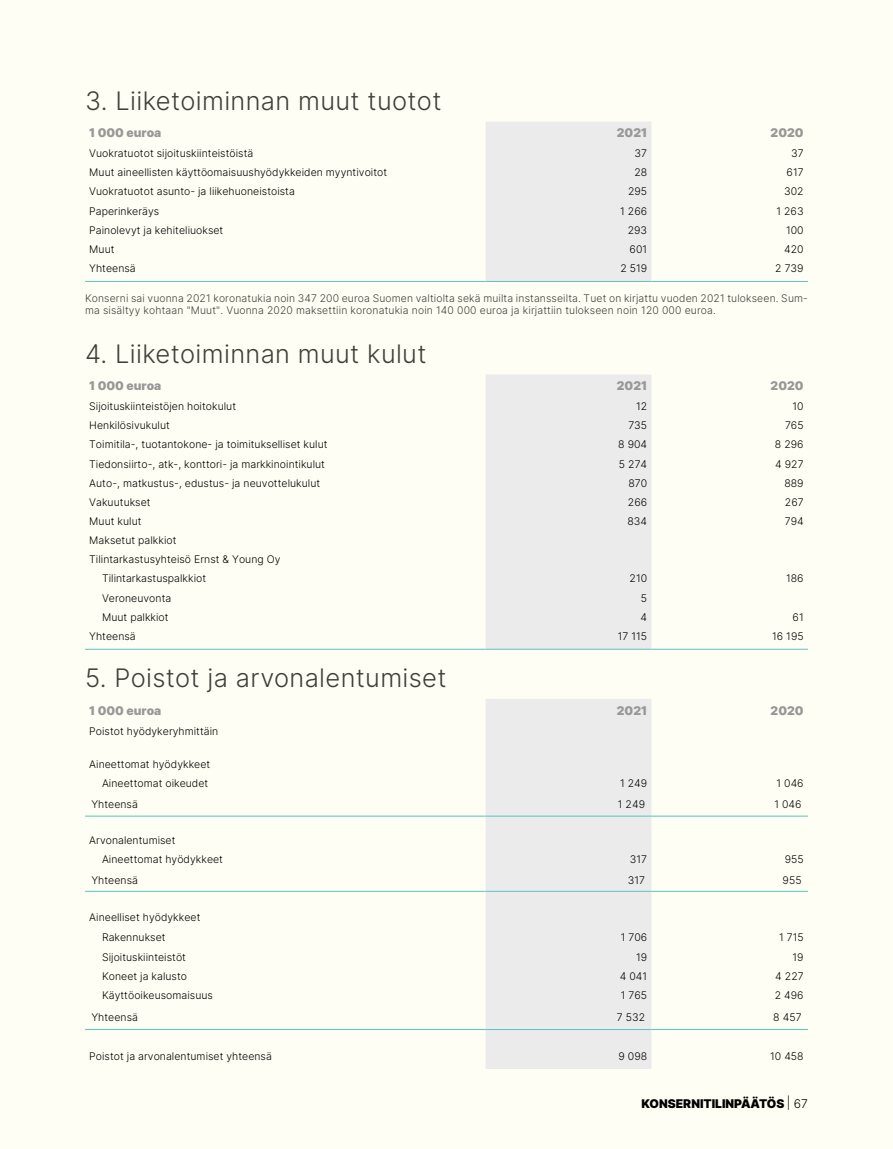
<style>
.page{position:relative;width:893px;height:1149px;background:#fff}
.page>*{position:absolute;margin:0;border:0;box-sizing:border-box;transform-origin:0 0}
.t1{font:300 25.5px "Inter";letter-spacing:.015em;color:#413e3b}
.t2{font:900 12px "Inter";color:#989898}
.t3{font:900 12px "Inter";color:#000}
.t4{font:300 10.5px/19.2px "Inter";letter-spacing:.005em;color:#000}
.t5{font:300 10.5px/12px "Inter";letter-spacing:.015em;color:#413e3b}
.s1{font-weight:300}
</style>
<div class="page">
<div style="left:0;top:0;width:893px;height:1148px;background:#fffef4"></div>
<div style="left:486px;top:699px;width:165px;height:369px;background:#ebebeb"></div>
<hr style="left:85px;top:1028px;width:401px;height:1px;background:#59c4be">
<hr style="left:486px;top:1028px;width:165px;height:1px;background:#59c4be">
<hr style="left:651px;top:1028px;width:157px;height:1px;background:#59c4be">
<hr style="left:85px;top:815px;width:401px;height:1px;background:#59c4be">
<hr style="left:486px;top:815px;width:165px;height:1px;background:#59c4be">
<hr style="left:651px;top:815px;width:157px;height:1px;background:#59c4be">
<hr style="left:85px;top:890px;width:401px;height:1px;background:#59c4be">
<hr style="left:486px;top:890px;width:165px;height:1px;background:#59c4be">
<hr style="left:651px;top:890px;width:157px;height:1px;background:#59c4be">
<div style="left:486px;top:122px;width:165px;height:159px;background:#ebebeb"></div>
<hr style="left:85px;top:281px;width:401px;height:1px;background:#59c4be">
<hr style="left:486px;top:281px;width:165px;height:1px;background:#59c4be">
<hr style="left:651px;top:281px;width:157px;height:1px;background:#59c4be">
<div style="left:486px;top:374px;width:165px;height:274px;background:#ebebeb"></div>
<hr style="left:85px;top:648px;width:401px;height:1px;background:#59c4be">
<hr style="left:486px;top:648px;width:165px;height:1px;background:#59c4be">
<hr style="left:651px;top:648px;width:157px;height:1px;background:#59c4be">
<h1 class="t1" style="left:85px;top:82px;width:358px">3. Liiketoiminnan muut tuotot</h1>
<p class="t2" style="left:89px;top:124px;width:74px">1 000 euroa</p>
<p class="t2" style="left:617px;top:124px;width:32px">2021</p>
<p class="t2" style="left:771px;top:124px;width:35px">2020</p>
<p class="t4" style="left:89px;top:143px;width:166px">Vuokratuotot sijoituskiinteistöistä</p>
<p class="t4" style="left:635px;top:143px;width:14px">37</p>
<p class="t4" style="left:791px;top:143px;width:14px">37</p>
<p class="t4" style="left:89px;top:163px;width:299px">Muut aineellisten käyttöomaisuushyödykkeiden myyntivoitot</p>
<p class="t4" style="left:634px;top:163px;width:14px">28</p>
<p class="t4" style="left:787px;top:163px;width:19px">617</p>
<p class="t4" style="left:89px;top:182px;width:207px">Vuokratuotot asunto- ja liikehuoneistoista</p>
<p class="t4" style="left:628px;top:182px;width:21px">295</p>
<p class="t4" style="left:784px;top:182px;width:21px">302</p>
<p class="t4" style="left:89px;top:201px;width:71px">Paperinkeräys</p>
<p class="t4" style="left:620px;top:201px;width:29px">1 266</p>
<p class="t4" style="left:776px;top:201px;width:29px">1 263</p>
<p class="t4" style="left:89px;top:220px;width:136px">Painolevyt ja kehiteliuokset</p>
<p class="t4" style="left:628px;top:220px;width:21px">293</p>
<p class="t4" style="left:786px;top:220px;width:19px">100</p>
<p class="t4" style="left:89px;top:239px;width:27px">Muut</p>
<p class="t4" style="left:630px;top:239px;width:19px">601</p>
<p class="t4" style="left:784px;top:239px;width:21px">420</p>
<p class="t4" style="left:89px;top:258px;width:48px">Yhteensä</p>
<p class="t4" style="left:620px;top:258px;width:28px">2 519</p>
<p class="t4" style="left:775px;top:258px;width:30px">2 739</p>
<p class="t5" style="left:85px;top:291px;width:724px">Konserni sai vuonna 2021 koronatukia noin 347 200 euroa Suomen valtiolta sekä muilta instansseilta. Tuet on kirjattu vuoden 2021 tulokseen. Sum&shy;ma sisältyy kohtaan "Muut". Vuonna 2020 maksettiin koronatukia noin 140 000 euroa ja kirjattiin tulokseen noin 120 000 euroa.</p>
<h1 class="t1" style="left:85px;top:335px;width:343px">4. Liiketoiminnan muut kulut</h1>
<p class="t2" style="left:89px;top:377px;width:74px">1 000 euroa</p>
<p class="t2" style="left:617px;top:377px;width:32px">2021</p>
<p class="t2" style="left:771px;top:377px;width:35px">2020</p>
<p class="t4" style="left:89px;top:396px;width:148px">Sijoituskiinteistöjen hoitokulut</p>
<p class="t4" style="left:636px;top:396px;width:13px">12</p>
<p class="t4" style="left:792px;top:396px;width:13px">10</p>
<p class="t4" style="left:89px;top:415px;width:82px">Henkilösivukulut</p>
<p class="t4" style="left:628px;top:415px;width:20px">735</p>
<p class="t4" style="left:785px;top:415px;width:20px">765</p>
<p class="t4" style="left:89px;top:434px;width:240px">Toimitila-, tuotantokone- ja toimitukselliset kulut</p>
<p class="t4" style="left:618px;top:434px;width:30px">8 904</p>
<p class="t4" style="left:775px;top:434px;width:30px">8 296</p>
<p class="t4" style="left:89px;top:453px;width:237px">Tiedonsiirto-, atk-, konttori- ja markkinointikulut</p>
<p class="t4" style="left:619px;top:453px;width:30px">5 274</p>
<p class="t4" style="left:775px;top:453px;width:30px">4 927</p>
<p class="t4" style="left:89px;top:473px;width:232px">Auto-, matkustus-, edustus- ja neuvottelukulut</p>
<p class="t4" style="left:628px;top:473px;width:20px">870</p>
<p class="t4" style="left:784px;top:473px;width:21px">889</p>
<p class="t4" style="left:89px;top:492px;width:63px">Vakuutukset</p>
<p class="t4" style="left:628px;top:492px;width:21px">266</p>
<p class="t4" style="left:785px;top:492px;width:20px">267</p>
<p class="t4" style="left:89px;top:511px;width:54px">Muut kulut</p>
<p class="t4" style="left:627px;top:511px;width:21px">834</p>
<p class="t4" style="left:785px;top:511px;width:20px">794</p>
<p class="t4" style="left:89px;top:530px;width:89px">Maksetut palkkiot</p>
<p class="t4" style="left:89px;top:549px;width:193px">Tilintarkastusyhteisö Ernst &amp; Young Oy</p>
<p class="t4" style="left:102px;top:568px;width:106px">Tilintarkastuspalkkiot</p>
<p class="t4" style="left:630px;top:568px;width:19px">210</p>
<p class="t4" style="left:786px;top:568px;width:19px">186</p>
<p class="t4" style="left:102px;top:587px;width:71px">Veroneuvonta</p>
<p class="t4" style="left:641px;top:587px;width:8px">5</p>
<p class="t4" style="left:102px;top:607px;width:68px">Muut palkkiot</p>
<p class="t4" style="left:641px;top:607px;width:8px">4</p>
<p class="t4" style="left:793px;top:607px;width:13px">61</p>
<p class="t4" style="left:89px;top:626px;width:48px">Yhteensä</p>
<p class="t4" style="left:618px;top:626px;width:31px">17 115</p>
<p class="t4" style="left:772px;top:626px;width:33px">16 195</p>
<h1 class="t1" style="left:85px;top:658px;width:363px">5. Poistot ja arvonalentumiset</h1>
<p class="t2" style="left:89px;top:701px;width:74px">1 000 euroa</p>
<p class="t2" style="left:617px;top:701px;width:32px">2021</p>
<p class="t2" style="left:771px;top:701px;width:35px">2020</p>
<p class="t4" style="left:89px;top:720px;width:131px">Poistot hyödykeryhmittäin</p>
<p class="t4" style="left:89px;top:754px;width:122px;text-align:right">Aineettomat hyödykkeet<br>Aineettomat oikeudet</p>
<p class="t4" style="left:620px;top:773px;width:29px">1 249</p>
<p class="t4" style="left:776px;top:773px;width:29px">1 046</p>
<p class="t4" style="left:91px;top:794px;width:48px">Yhteensä</p>
<p class="t4" style="left:618px;top:794px;width:29px">1 249</p>
<p class="t4" style="left:774px;top:794px;width:29px">1 046</p>
<p class="t4" style="left:102px;top:830px;width:122px;text-indent:-13px">Arvonalentumiset<br>Aineettomat hyödykkeet</p>
<p class="t4" style="left:630px;top:849px;width:19px">317</p>
<p class="t4" style="left:785px;top:849px;width:21px">955</p>
<p class="t4" style="left:91px;top:870px;width:48px">Yhteensä</p>
<p class="t4" style="left:628px;top:870px;width:19px">317</p>
<p class="t4" style="left:783px;top:870px;width:21px">955</p>
<p class="t4" style="left:102px;top:907px;width:100px;text-indent:-13px">Aineelliset hyödykkeet<br>Rakennukset</p>
<p class="t4" style="left:621px;top:926px;width:28px">1 706</p>
<p class="t4" style="left:779px;top:926px;width:26px">1 715</p>
<p class="t4" style="left:102px;top:947px;width:85px">Sijoituskiinteistöt</p>
<p class="t4" style="left:636px;top:947px;width:13px">19</p>
<p class="t4" style="left:793px;top:947px;width:13px">19</p>
<p class="t4" style="left:102px;top:966px;width:86px">Koneet ja kalusto</p>
<p class="t4" style="left:620px;top:966px;width:29px">4 041</p>
<p class="t4" style="left:775px;top:966px;width:30px">4 227</p>
<p class="t4" style="left:102px;top:985px;width:112px">Käyttöoikeusomaisuus</p>
<p class="t4" style="left:621px;top:985px;width:28px">1 765</p>
<p class="t4" style="left:775px;top:985px;width:30px">2 496</p>
<p class="t4" style="left:91px;top:1006px;width:48px">Yhteensä</p>
<p class="t4" style="left:617px;top:1006px;width:30px">7 532</p>
<p class="t4" style="left:773px;top:1006px;width:30px">8 457</p>
<p class="t4" style="left:89px;top:1045px;width:184px">Poistot ja arvonalentumiset yhteensä</p>
<p class="t4" style="left:618px;top:1045px;width:30px">9 098</p>
<p class="t4" style="left:770px;top:1045px;width:35px">10 458</p>
<p class="t3" style="left:642px;top:1094px;width:168px">KONSERNITILINPÄÄTÖS <span class="s1">| 67</span></p>
</div>
